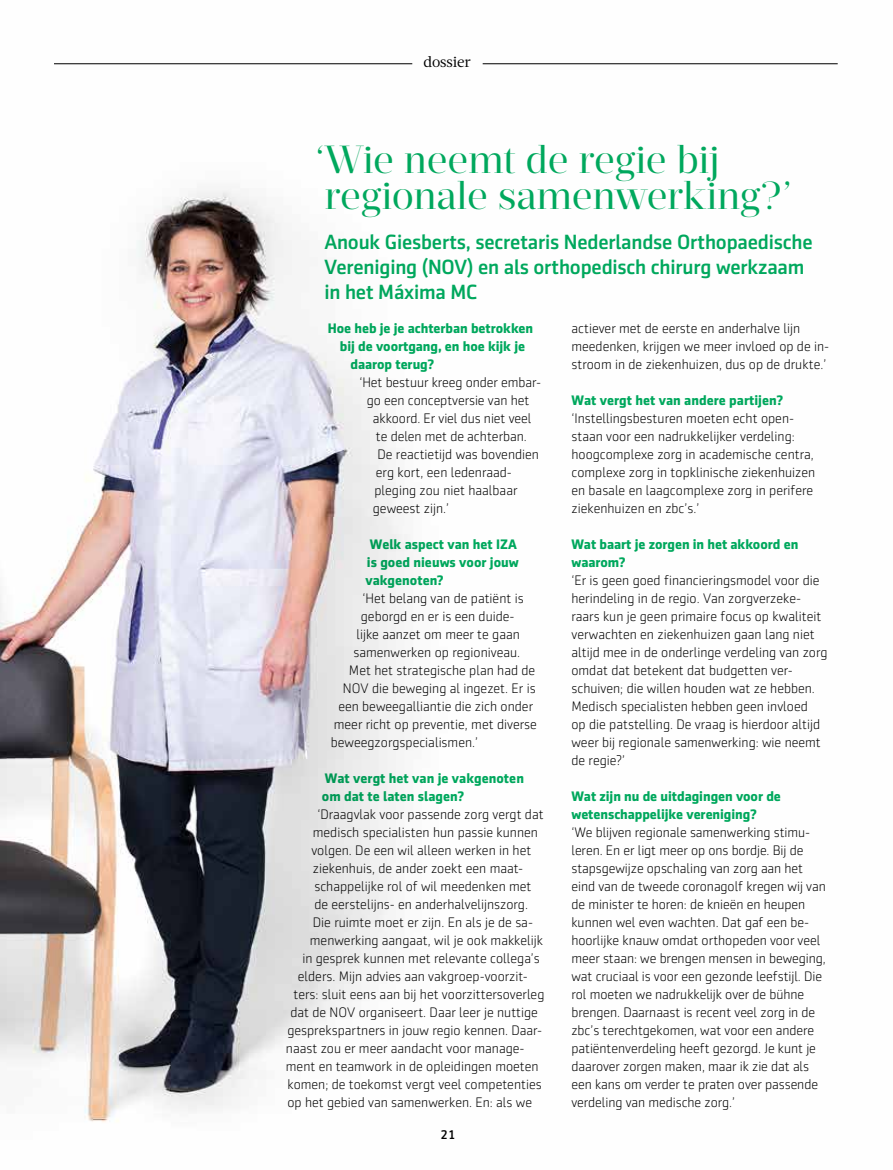
<style>
.page{position:relative;width:893px;height:1170px;background:#fff}
.page>*{position:absolute;margin:0;border:0;box-sizing:border-box;transform-origin:0 0}
.t1{font:39px/35.5px "Prumo Display";letter-spacing:.005em;color:#00a95e}
.t2{font:500 20.85px/25px "Sentico Sans DT";letter-spacing:-.01em;color:#00a95e}
.t3{font:15px "Acta";letter-spacing:-.01em;color:#000}
.t4{font:300 13.95px/18px "Sentico Sans DT";color:#000}
.t5{font:700 13.95px/18px "Sentico Sans DT";letter-spacing:-.005em;color:#00a95e}
.t6{font:500 12.75px "Sentico Sans DT";color:#000}
</style>
<div class="page">
<img style="left:0;top:63px;width:838px;height:1059px">
<p class="t3" style="left:423px;top:53px;width:49px">dossier</p>
<h1 class="t1" style="left:316px;top:143px;width:476px">‘Wie neemt de regie bij regionale samenwerking?’</h1>
<h2 class="t2" style="left:324px;top:230px;width:490px">Anouk Giesberts, secretaris Nederlandse Orthopaedische<br>Vereniging (NOV) en als orthopedisch chirurg werkzaam in het Máxima MC</h2>
<p class="t5" style="left:328px;top:319px;width:207px">Hoe heb je je achterban betrokken</p>
<p class="t5" style="left:340px;top:337px;width:187px">bij de voortgang, en hoe kijk je</p>
<p class="t5" style="left:350px;top:355px;width:85px">daarop terug?</p>
<p class="t4" style="left:359px;top:373px;width:183px">‘Het bestuur kreeg onder embar-</p>
<p class="t4" style="left:367px;top:391px;width:164px">go een conceptversie van het</p>
<p class="t4" style="left:373px;top:409px;width:160px">akkoord. Er viel dus niet veel</p>
<p class="t4" style="left:376px;top:427px;width:153px">te delen met de achterban.</p>
<p class="t4" style="left:377px;top:445px;width:163px">De reactietijd was bovendien</p>
<p class="t4" style="left:376px;top:463px;width:138px">erg kort, een ledenraad-</p>
<p class="t4" style="left:374px;top:481px;width:145px">pleging zou niet haalbaar</p>
<p class="t4" style="left:373px;top:499px;width:78px">geweest zijn.’</p>
<p class="t5" style="left:365px;top:535px;width:155px;text-indent:5px">Welk aspect van het IZA is goed nieuws voor jouw vakgenoten?</p>
<p class="t4" style="left:362px;top:589px;width:163px">‘Het belang van de patiënt is</p>
<p class="t4" style="left:361px;top:607px;width:155px">geborgd en er is een duide-</p>
<p class="t4" style="left:356px;top:625px;width:165px">lijke aanzet om meer te gaan</p>
<p class="t4" style="left:353px;top:643px;width:168px">samenwerken op regioniveau.</p>
<p class="t4" style="left:349px;top:661px;width:188px">Met het strategische plan had de</p>
<p class="t4" style="left:343px;top:679px;width:194px">NOV die beweging al ingezet. Er is</p>
<p class="t4" style="left:338px;top:697px;width:196px">een beweegalliantie die zich onder</p>
<p class="t4" style="left:334px;top:715px;width:204px">meer richt op preventie, met diverse</p>
<p class="t4" style="left:331px;top:733px;width:149px">beweegzorgspecialismen.’</p>
<p class="t5" style="left:322px;top:769px;width:204px">Wat vergt het van je vakgenoten om dat te laten slagen?</p>
<p class="t4" style="left:317px;top:805px;width:228px">‘Draagvlak voor passende zorg vergt dat</p>
<p class="t4" style="left:313px;top:823px;width:227px">medisch specialisten hun passie kunnen</p>
<p class="t4" style="left:311px;top:841px;width:221px">volgen. De een wil alleen werken in het</p>
<p class="t4" style="left:313px;top:859px;width:212px">ziekenhuis, de ander zoekt een maat-</p>
<p class="t4" style="left:314px;top:877px;width:219px">schappelijke rol of wil meedenken met</p>
<p class="t4" style="left:314px;top:895px;width:215px">de eerstelijns- en anderhalvelijnszorg.</p>
<p class="t4" style="left:313px;top:913px;width:222px">Die ruimte moet er zijn. En als je de sa-</p>
<p class="t4" style="left:310px;top:931px;width:235px">menwerking aangaat, wil je ook makkelijk</p>
<p class="t4" style="left:302px;top:949px;width:239px">in gesprek kunnen met relevante collega’s</p>
<p class="t4" style="left:298px;top:967px;width:232px">elders. Mijn advies aan vakgroep-voorzit-</p>
<p class="t4" style="left:293px;top:985px;width:253px">ters: sluit eens aan bij het voorzittersoverleg</p>
<p class="t4" style="left:290px;top:1003px;width:249px">dat de NOV organiseert. Daar leer je nuttige</p>
<p class="t4" style="left:287px;top:1021px;width:256px">gesprekspartners in jouw regio kennen. Daar-</p>
<p class="t4" style="left:286px;top:1039px;width:240px">naast zou er meer aandacht voor manage-</p>
<p class="t4" style="left:286px;top:1057px;width:254px">ment en teamwork in de opleidingen moeten</p>
<p class="t4" style="left:287px;top:1075px;width:256px">komen; de toekomst vergt veel competenties</p>
<p class="t4" style="left:287px;top:1093px;width:246px">op het gebied van samenwerken. En: als we</p>
<p class="t4" style="left:571px;top:319px;width:259px">actiever met de eerste en anderhalve lijn meedenken, krijgen we meer invloed op de in&shy;stroom in de ziekenhuizen, dus op de drukte.’</p>
<p class="t5" style="left:571px;top:391px;width:213px">Wat vergt het van andere partijen?</p>
<p class="t4" style="left:571px;top:409px;width:245px">‘Instellingsbesturen moeten echt open&shy;staan voor een nadrukkelijker verdeling: hoogcomplexe zorg in academische centra, complexe zorg in topklinische ziekenhuizen en basale en laagcomplexe zorg in perifere ziekenhuizen en zbc’s.’</p>
<p class="t5" style="left:571px;top:535px;width:228px">Wat baart je zorgen in het akkoord en waarom?</p>
<p class="t4" style="left:571px;top:571px;width:258px">‘Er is geen goed financieringsmodel voor die herindeling in de regio. Van zorgverzeke&shy;raars kun je geen primaire focus op kwaliteit verwachten en ziekenhuizen gaan lang niet altijd mee in de onderlinge verdeling van zorg omdat dat betekent dat budgetten ver&shy;schuiven; die willen houden wat ze hebben.<br>Medisch specialisten hebben geen invloed<br>op die patstelling. De vraag is hierdoor altijd weer bij regionale samenwerking: wie neemt de regie?’</p>
<p class="t5" style="left:571px;top:787px;width:211px">Wat zijn nu de uitdagingen voor de wetenschappelijke vereniging?</p>
<p class="t4" style="left:571px;top:823px;width:256px">‘We blijven regionale samenwerking stimu&shy;leren. En er ligt meer op ons bordje. Bij de stapsgewijze opschaling van zorg aan het eind van de tweede coronagolf kregen wij van de minister te horen: de knieën en heupen kunnen wel even wachten. Dat gaf een be&shy;hoorlijke knauw omdat orthopeden voor veel meer staan: we brengen mensen in beweging, wat cruciaal is voor een gezonde leefstijl. Die rol moeten we nadrukkelijk over de bühne brengen. Daarnaast is recent veel zorg in de zbc’s terechtgekomen, wat voor een andere patiëntenverdeling heeft gezorgd. Je kunt je daarover zorgen maken, maar ik zie dat als een kans om verder te praten over passende verdeling van medische zorg.’</p>
<p class="t6" style="left:441px;top:1127px;width:16px">21</p>
</div>
